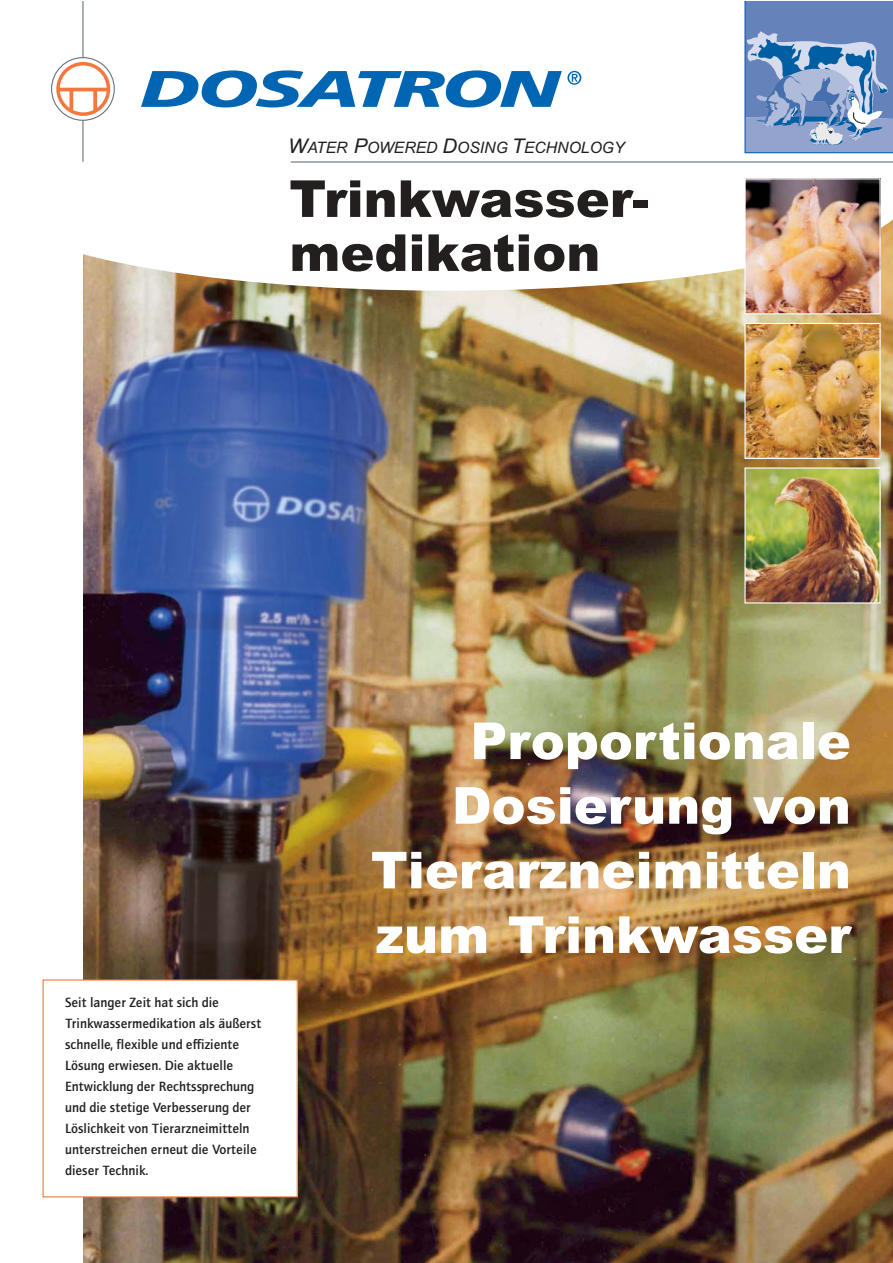
<style>
.page{position:relative;width:893px;height:1263px;background:#fff}
.page>*{position:absolute;margin:0;border:0;box-sizing:border-box;transform-origin:0 0}
.t1{font:900 51px/64.7px "Arial";color:#fff;text-align:right}
.t2{font:900 51px/54px "Arial";color:#231f1f}
.t3{font:italic 15.75px "Arial";color:#231f1f}
.t4{font:500 13.5px/21px "AT Quay Sans";color:#231f1f}
.s1{font-size:20.25px}
</style>
<div class="page">
<img style="left:84px;top:291px;width:808px;height:972px">
<svg style="left:83px;top:107px;width:809px;height:184px"></svg>
<div style="left:43px;top:980px;width:254px;height:217px;background:#fff"></div>
<hr style="left:82px;top:2px;width:1px;height:160px;background:#687379">
<svg style="left:141px;top:70px;width:440px;height:37px"></svg>
<hr style="left:291px;top:161px;width:601px;height:2px;background:#687379">
<svg style="left:51px;top:57px;width:64px;height:64px"></svg>
<img style="left:746px;top:180px;width:132px;height:132px">
<div style="left:744px;top:178px;width:136px;height:136px;border:1px solid #fff"></div>
<img style="left:746px;top:469px;width:132px;height:133px">
<img style="left:746px;top:325px;width:132px;height:132px">
<div style="left:744px;top:323px;width:136px;height:136px;border:1px solid #fff"></div>
<svg style="left:744px;top:2px;width:148px;height:151px;background:#7997c5"></svg>
<p class="t3" style="left:288px;top:142px;width:338px"><span class="s1">W</span>ATER <span class="s1">P</span>OWERED <span class="s1">D</span>OSING <span class="s1">T</span>ECHNOLOGY</p>
<h1 class="t2" style="left:289px;top:177px;width:361px">Trinkwasser&shy;medikation</h1>
<p class="t4" style="left:65px;top:994px;width:198px">Seit langer Zeit hat sich die<br>Trinkwassermedikation als äußerst schnelle, flexible und effiziente<br>Lösung erwiesen. Die aktuelle<br>Entwicklung der Rechtssprechung und die stetige Verbesserung der<br>Löslichkeit von Tierarzneimitteln unterstreichen erneut die Vorteile dieser Technik.</p>
<h1 class="t1" style="left:371px;top:714px;width:481px">Proportionale<br>Dosierung von<br>Tierarzneimitteln zum Trinkwasser</h1>
</div>
